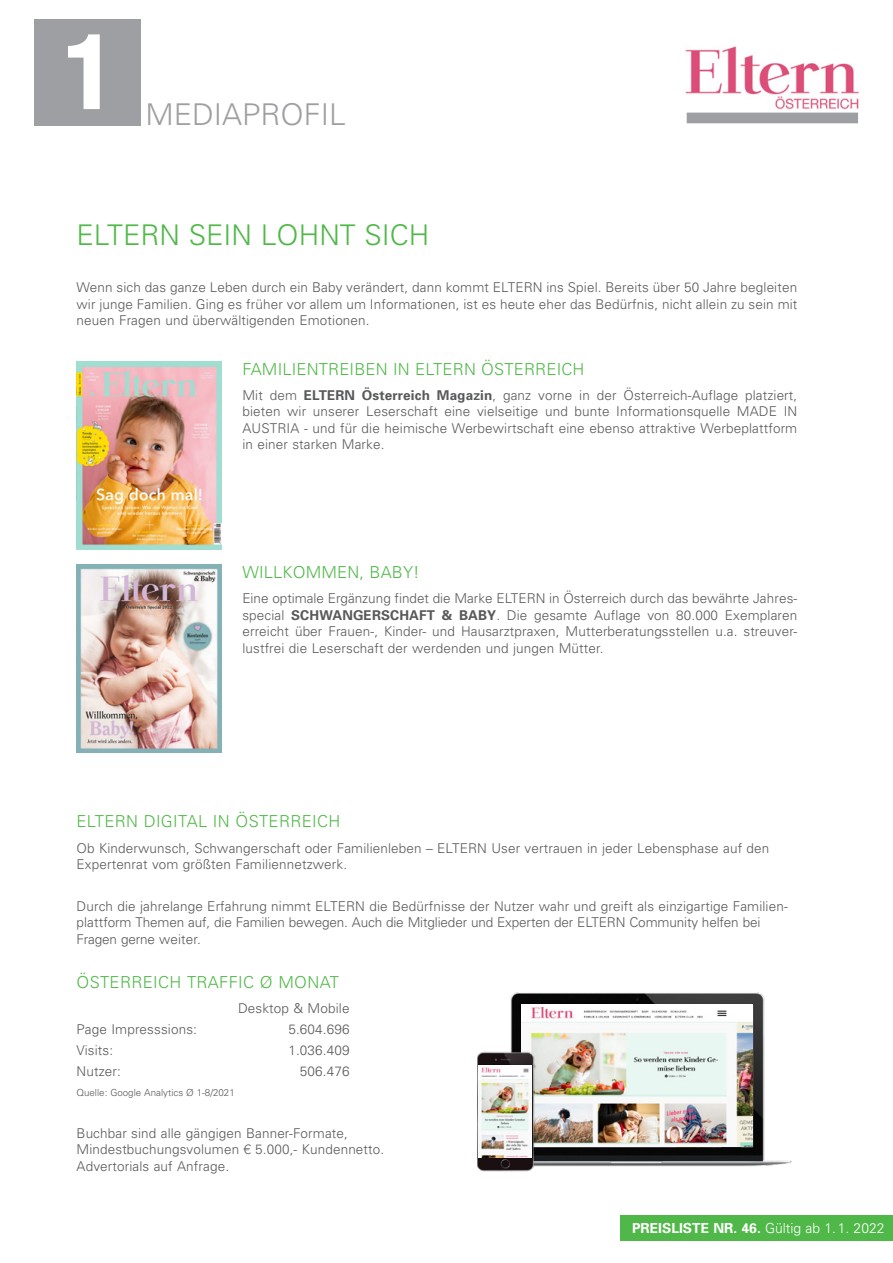
<style>
.page{position:relative;width:893px;height:1263px;background:#fff}
.page>*{position:absolute;margin:0;border:0;box-sizing:border-box;transform-origin:0 0}
.t1{font:900 condensed 101.85px "Helvetica";color:#fff}
.t2{font:300 30px "Univers";color:#9d9fa2}
.t3{font:300 28.5px "Univers";color:#50b848}
.t4{font:300 16.5px "Univers";letter-spacing:.01em;color:#50b848}
.t5{font:700 13.8px "Univers";color:#fff}
.t6{font:300 13.5px/16.5px "Univers";letter-spacing:.01em;color:#58595b}
.t7{font:300 9.75px "Univers";color:#58595b}
.s1{font-weight:700}
.s2{font-family:"Helvetica Neue LT Pro"}
.s3{font-weight:300}
</style>
<div class="page">
<img style="left:510px;top:992px;width:282px;height:175px">
<img style="left:521px;top:1004px;width:231px;height:142px">
<img style="left:477px;top:1029px;width:62px;height:143px">
<img style="left:479px;top:1065px;width:52px;height:92px">
<div style="left:34px;top:19px;width:106px;height:106px;background:#9d9fa2"></div>
<div style="left:621px;top:1215px;width:272px;height:26px;background:#50b848"></div>
<div style="left:687px;top:113px;width:171px;height:10px;background:#9d9fa2"></div>
<img style="left:685px;top:46px;width:175px;height:64px">
<img style="left:77px;top:361px;width:145px;height:188px">
<img style="left:77px;top:564px;width:145px;height:189px">
<h1 class="t1" style="left:64px;top:7px;width:52px">1</h1>
<h2 class="t2" style="left:146px;top:97px;width:202px">MEDIAPROFIL</h2>
<h3 class="t3" style="left:77px;top:218px;width:354px">ELTERN SEIN LOHNT SICH</h3>
<p class="t6" style="left:77px;top:279px;width:722px;text-align:justify">Wenn sich das ganze Leben durch ein Baby verändert, dann kommt ELTERN ins Spiel. Bereits über 50 Jahre begleiten wir junge Familien. Ging es früher vor allem um Informationen, ist es heute eher das Bedürfnis, nicht allein zu sein mit neuen Fragen und überwältigenden Emotionen.</p>
<p class="t4" style="left:242px;top:359px;width:344px">FAMILIENTREIBEN IN ELTERN ÖSTERREICH</p>
<p class="t6" style="left:242px;top:386px;width:556px;text-align:justify">Mit dem <span class="s1">ELTERN Österreich Magazin</span>, ganz vorne in der Österreich-Auflage platziert, bieten wir unserer Leserschaft eine vielseitige und bunte Informationsquelle MADE IN AUSTRIA - und für die heimische Werbewirtschaft eine ebenso attraktive Werbeplattform in einer starken Marke.</p>
<p class="t4" style="left:242px;top:562px;width:179px">WILLKOMMEN, BABY!</p>
<p class="t6" style="left:242px;top:590px;width:556px;text-align:justify">Eine optimale Ergänzung findet die Marke ELTERN in Österreich durch das bewährte Jahres&shy;special <span class="s1">SCHWANGERSCHAFT &amp; BABY</span>. Die gesamte Auflage von 80.000 Exemplaren erreicht über Frauen-, Kinder- und Hausarztpraxen, Mutterberatungsstellen u.a. streuver&shy;lustfrei die Leserschaft der werdenden und jungen Mütter.</p>
<p class="t4" style="left:77px;top:811px;width:265px">ELTERN DIGITAL IN ÖSTERREICH</p>
<p class="t6" style="left:77px;top:839px;width:694px">Ob Kinderwunsch, Schwangerschaft oder Familienleben – ELTERN User vertrauen in jeder Lebensphase auf den<br>Expertenrat vom größten Familiennetzwerk.</p>
<p class="t6" style="left:77px;top:897px;width:713px">Durch die jahrelange Erfahrung nimmt ELTERN die Bedürfnisse der Nutzer wahr und greift als einzigartige Familien&shy;plattform Themen auf, die Familien bewegen. Auch die Mitglieder und Experten der ELTERN Community helfen bei<br>Fragen gerne weiter.</p>
<p class="t4" style="left:77px;top:972px;width:264px">ÖSTERREICH TRAFFIC Ø MONAT</p>
<p class="t6" style="left:238px;top:1000px;width:113px">Desktop &amp; Mobile</p>
<p class="t6" style="left:77px;top:1021px;width:122px">Page Impresssions:</p>
<p class="t6" style="left:288px;top:1021px;width:63px">5.604.696</p>
<p class="t6" style="left:77px;top:1041px;width:38px">Visits:</p>
<p class="t6" style="left:288px;top:1041px;width:63px">1.036.409</p>
<p class="t6" style="left:77px;top:1062px;width:46px">Nutzer:</p>
<p class="t6" style="left:300px;top:1062px;width:51px">506.476</p>
<p class="t7" style="left:77px;top:1087px;width:160px">Quelle: Google Analytics Ø 1-8/2021</p>
<p class="t6" style="left:77px;top:1124px;width:309px">Buchbar sind alle gängigen Banner-Formate,<br>Mindestbuchungsvolumen <span class="s2">€</span> 5.000,- Kundennetto.<br>Advertorials auf Anfrage.</p>
<p class="t5" style="left:632px;top:1219px;width:254px">PREISLISTE NR. 46. <span class="s3">Gültig ab 1.1. 2022</span></p>
</div>
